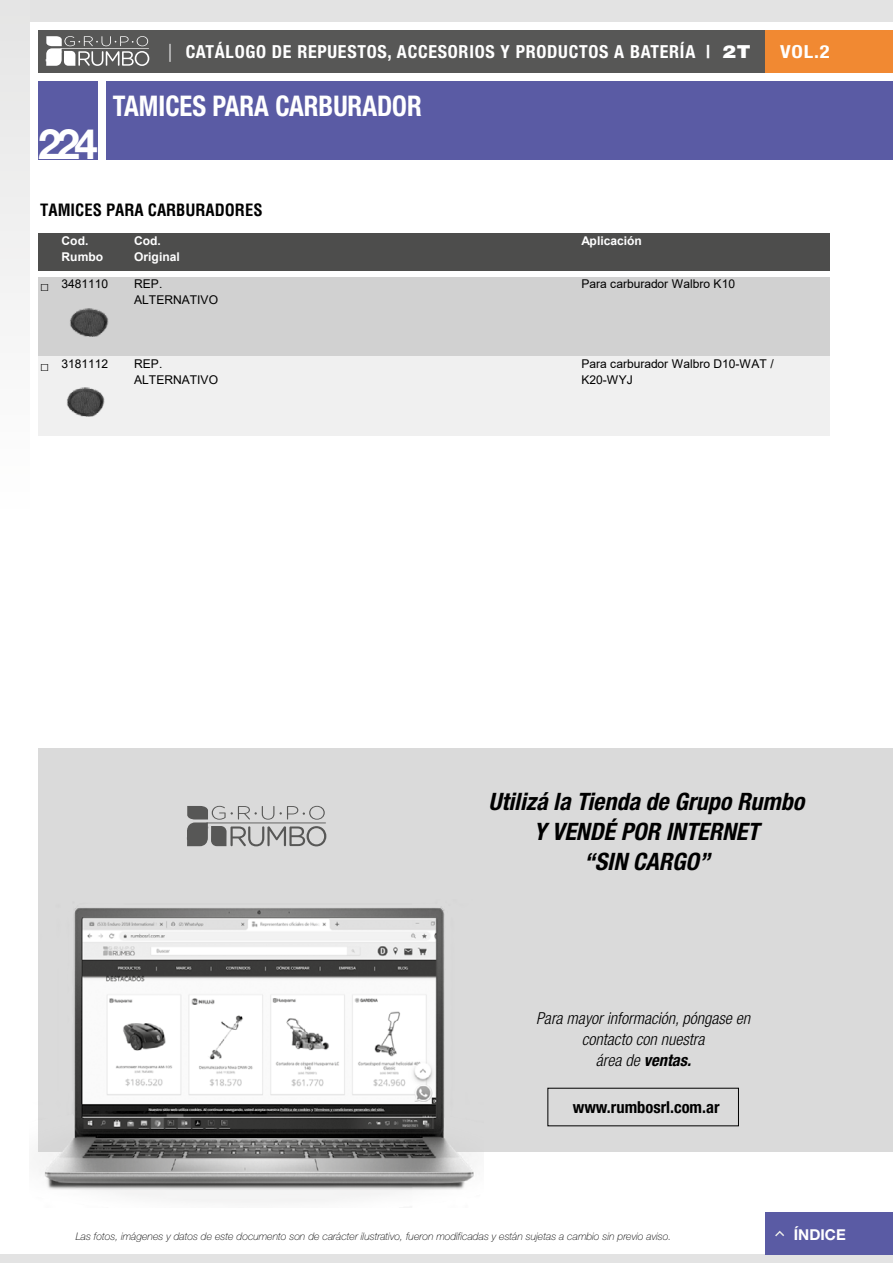
<style>
.page{position:relative;width:893px;height:1263px;background:#fff}
.page>*{position:absolute;margin:0;border:0;box-sizing:border-box;transform-origin:0 0}
.t1{font:700 42px "Helvetica Neue";color:#fff}
.t2{font:700 condensed 28.5px "Helvetica Neue";color:#fff;scale:.93 1}
.t3{font:italic 700 condensed 24px/30px "Helvetica Neue";color:#000;text-align:center}
.t4{font:700 condensed 18px "Helvetica Neue";letter-spacing:.04em;color:#fff}
.t5{font:700 condensed 18px "Helvetica Neue";letter-spacing:.04em;color:#fff;scale:1.14 1}
.t6{font:italic 300 condensed 16.5px/21px "Helvetica Neue";color:#000;text-align:center}
.t7{font:700 condensed 16.5px "Helvetica";color:#000}
.t8{font:700 condensed 16.5px "Helvetica Neue";color:#000}
.t9{font:700 15px "Helvetica Neue";color:#fff}
.t10{font:12px/15.3px "Arial";letter-spacing:-.005em;color:#000}
.t11{font:700 12px/15.9px "Arial";color:#fff}
.t12{font:italic 100 10.5px "Helvetica Neue";color:#000}
.s1{font-weight:300;font-stretch:normal}
.s2{font-weight:900;font-stretch:normal}
.s3{font-size:15px}
.s4{font-weight:700}
</style>
<div class="page">
<div style="left:0;top:0;width:893px;height:21px;background:#e3e3e3"></div>
<div style="left:0;top:0;width:30px;height:523px;background:linear-gradient(to right,#f2f2f2,#f2f2f2)"></div>
<div style="left:38px;top:30px;width:855px;height:42px;background:#575756"></div>
<div style="left:38px;top:81px;width:60px;height:78px;background:#5a5ba4"></div>
<div style="left:106px;top:81px;width:787px;height:78px;background:#5a5ba4"></div>
<svg style="left:46px;top:36px;width:103px;height:30px"></svg>
<div style="left:765px;top:30px;width:128px;height:42px;background:#f18932"></div>
<div style="left:38px;top:233px;width:791px;height:38px;background:#4d4d4c"></div>
<div style="left:38px;top:277px;width:791px;height:79px;background:#d1d1d1"></div>
<div style="left:38px;top:356px;width:791px;height:80px;background:#f0f0f0"></div>
<img style="left:70px;top:308px;width:39px;height:29px">
<img style="left:67px;top:387px;width:38px;height:30px">
<div style="left:38px;top:748px;width:855px;height:404px;background:#dadada"></div>
<img style="left:39px;top:908px;width:435px;height:295px">
<svg style="left:187px;top:806px;width:139px;height:40px"></svg>
<div style="left:0;top:1254px;width:893px;height:9px;background:#e3e3e3"></div>
<div style="left:765px;top:1212px;width:128px;height:42px;background:#5a5ba4"></div>
<svg style="left:775px;top:1230px;width:9px;height:7px"></svg>
<h1 class="t1" style="left:38px;top:118px;width:61px">224</h1>
<h3 class="t4" style="left:168px;top:41px;width:584px"><span class="s1">|</span> CATÁLOGO DE REPUESTOS, ACCESORIOS Y PRODUCTOS A BATERÍA | <span class="s2">2T</span></h3>
<h3 class="t5" style="left:780px;top:41px;width:45px">VOL.2</h3>
<h2 class="t2" style="left:113px;top:89px;width:334px">TAMICES PARA CARBURADOR</h2>
<h3 class="t7" style="left:40px;top:199px;width:224px">TAMICES PARA CARBURADORES</h3>
<p class="t11" style="left:62px;top:233px;width:43px">Cod.<br>Rumbo</p>
<p class="t11" style="left:134px;top:233px;width:47px">Cod.<br>Original</p>
<p class="t11" style="left:581px;top:233px;width:62px">Aplicación</p>
<p class="t10" style="left:40px;top:277px;width:70px"><span class="s3">□</span> 3481110</p>
<p class="t10" style="left:134px;top:277px;width:85px">REP.<br>ALTERNATIVO</p>
<p class="t10" style="left:581px;top:277px;width:155px">Para carburador Walbro K10</p>
<p class="t10" style="left:40px;top:356px;width:70px"><span class="s3">□</span> 3181112</p>
<p class="t10" style="left:134px;top:356px;width:85px">REP.<br>ALTERNATIVO</p>
<p class="t10" style="left:581px;top:356px;width:194px">Para carburador Walbro D10-WAT /<br>K20-WYJ</p>
<h3 class="t3" style="left:488px;top:786px;width:317px">Utilizá la Tienda de Grupo Rumbo<br>Y VENDÉ POR INTERNET<br>“SIN CARGO”</h3>
<h3 class="t6" style="left:536px;top:1008px;width:216px">Para mayor información, póngase en contacto con nuestra<br>área de <span class="s4">ventas.</span></h3>
<h3 class="t8" style="left:573px;top:1097px;width:148px">www.rumbosrl.com.ar</h3>
<p class="t12" style="left:76px;top:1230px;width:597px">Las fotos, imágenes y datos de este documento son de carácter ilustrativo, fueron modificadas y están sujetas a cambio sin previo aviso.</p>
<h3 class="t9" style="left:794px;top:1226px;width:53px">ÍNDICE</h3>
</div>
